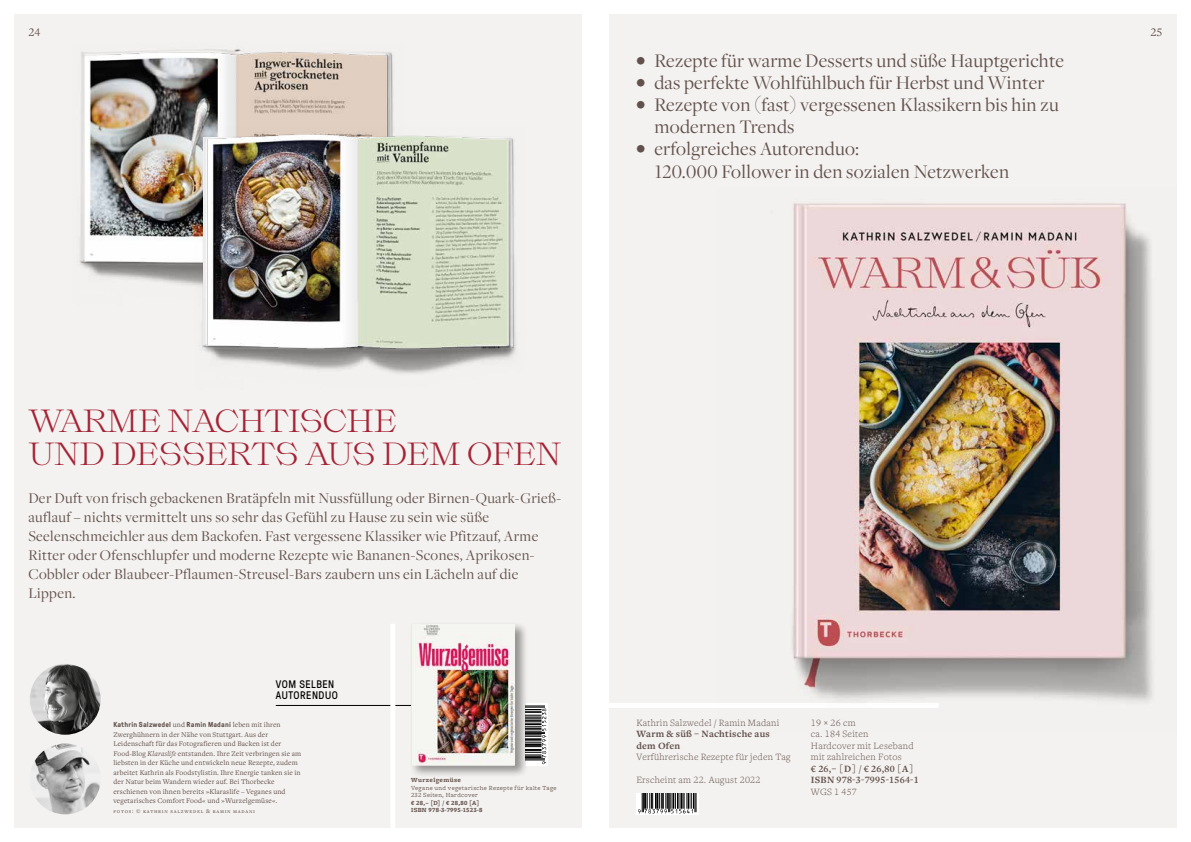
<style>
.page{position:relative;width:1191px;height:842px;background:#fff}
.page>*{position:absolute;margin:0;border:0;box-sizing:border-box;transform-origin:0 0}
.t1{font:300 32px/33px "Slack";letter-spacing:-.015em;color:#a52336}
.t2{font:20px/22px "Freight Disp Pro";letter-spacing:.015em;color:#61514c}
.t3{font:15.5px/19px "Freight Disp Pro";letter-spacing:.025em;color:#61514c}
.t4{font:12px "Freight Text Pro";color:#61514c}
.t5{font:11px/11px "GT Pressura";letter-spacing:.05em;color:#000}
.t6{font:300 10px/11.5px "Freight Text Pro";letter-spacing:.025em;color:#61514c}
.t7{font:700 10px/11.5px "Freight Text Pro";letter-spacing:.025em;color:#61514c}
.t8{font:7.5px/9.5px "Freight Text Pro";letter-spacing:.015em;color:#61514c}
.t9{font:700 7.2px "GT Pressura";letter-spacing:.025em;color:#61514c}
.t10{font:6.5px/7.5px "Freight Macro Pro";letter-spacing:.045em;color:#61514c}
.t11{font:700 6.5px/7.5px "Freight Macro Pro";letter-spacing:.045em;color:#61514c}
.t12{font:700 6.5px "Freight Micro";letter-spacing:.06em;color:#61514c}
.t13{font:6px "Freight Text Pro";letter-spacing:.125em;color:#61514c}
.s1{font-family:"Freight Text Pro";font-weight:400;font-size:7.5px}
.s2{font-style:italic}
</style>
<div class="page">
<div style="left:609px;top:14px;width:567px;height:814px;background:#f4f2f0"></div>
<div style="left:14px;top:14px;width:567px;height:814px;background:#f4f2f0"></div>
<hr style="left:276px;top:705px;width:151px;height:1px;background:#000">
<div style="left:605px;top:703px;width:333px;height:5px;background:#fff"></div>
<div style="left:390px;top:624px;width:5px;height:208px;background:#fff"></div>
<div style="left:636px;top:793px;width:63px;height:21px;background:#fff"></div>
<svg style="left:638px;top:793px;width:59px;height:20px"></svg>
<img style="left:76px;top:46px;width:319px;height:230px">
<img style="left:194px;top:126px;width:291px;height:247px">
<img style="left:194px;top:130px;width:322px;height:230px">
<img style="left:30px;top:743px;width:71px;height:71px;border-radius:35px">
<img style="left:30px;top:664px;width:71px;height:71px;border-radius:35px">
<img style="left:792px;top:203px;width:360px;height:498px">
<div style="left:409px;top:621px;width:119px;height:157px;background:#000;opacity:.4"></div>
<img style="left:411px;top:624px;width:104px;height:142px">
<svg style="left:526px;top:703px;width:21px;height:63px"></svg>
<svg style="left:526px;top:706px;width:20px;height:58px"></svg>
<h3 class="t4" style="left:28px;top:24px;width:13px">24</h3>
<h3 class="t4" style="left:1150px;top:24px;width:13px">25</h3>
<h2 class="t2" style="left:636px;top:49px;width:429px">• Rezepte für warme Desserts und süße Hauptgerichte</h2>
<h2 class="t2" style="left:636px;top:71px;width:410px">• das perfekte Wohlfühlbuch für Herbst und Winter</h2>
<h2 class="t2" style="left:654px;top:93px;width:406px;text-indent:-18px">• Rezepte von (fast) vergessenen Klassikern bis hin zu modernen Trends</h2>
<h2 class="t2" style="left:654px;top:137px;width:356px;text-indent:-18px">• erfolgreiches Autorenduo:<br>120.000 Follower in den sozialen Netzwerken</h2>
<h1 class="t1" style="left:28px;top:404px;width:534px">WARME NACHTISCHE<br>UND DESSERTS AUS DEM OFEN</h1>
<p class="t3" style="left:28px;top:488px;width:534px">Der Duft von frisch gebackenen Bratäpfeln mit Nussfüllung oder Birnen-Quark-Grieß&shy;auflauf – nichts vermittelt uns so sehr das Gefühl zu Hause zu sein wie süße Seelenschmeichler aus dem Backofen. Fast vergessene Klassiker wie Pfitzauf, Arme Ritter oder Ofenschlupfer und moderne Rezepte wie Bananen-Scones, Aprikosen-Cobbler oder Blaubeer-Pflaumen-Streusel-Bars zaubern uns ein Lächeln auf die Lippen.</p>
<h3 class="t5" style="left:276px;top:678px;width:64px">VOM SELBEN<br>AUTORENDUO</h3>
<p class="t9" style="left:113px;top:720px;width:169px">Kathrin Salzwedel <span class="s1">und</span> Ramin Madani <span class="s1">leben mit ihren</span></p>
<p class="t8" style="left:113px;top:729px;width:189px">Zwerghühnern in der Nähe von Stuttgart. Aus der Leidenschaft für das Fotografieren und Backen ist der Food-Blog <span class="s2">Klaraslife</span> entstanden. Ihre Zeit verbringen sie am liebsten in der Küche und entwickeln neue Rezepte, zudem arbeitet Kathrin als Foodstylistin. Ihre Energie tanken sie in der Natur beim Wandern wieder auf. Bei Thorbecke erschienen von ihnen bereits »Klaraslife – Veganes und vegetarisches Comfort Food« und »Wurzelgemüse«.</p>
<p class="t13" style="left:113px;top:807px;width:69px">fotos: © Kathrin Salzw</p>
<p class="t13" style="left:189px;top:807px;width:67px">edel &amp; Ramin Madani</p>
<p class="t12" style="left:411px;top:776px;width:51px">Wurzelgemüse</p>
<p class="t10" style="left:411px;top:784px;width:147px">Vegane und vegetarische Rezepte für kalte Tage<br>232 Seiten, Hardcover</p>
<p class="t11" style="left:411px;top:799px;width:73px">€ 28,– [D] / € 28,80 [A]<br>ISBN 978-3-7995-1523-8</p>
<h3 class="t6" style="left:636px;top:717px;width:144px">Kathrin Salzwedel / Ramin Madani</h3>
<h3 class="t7" style="left:636px;top:728px;width:135px">Warm &amp; süß – Nachtische aus dem Ofen</h3>
<h3 class="t6" style="left:636px;top:751px;width:156px">Verführerische Rezepte für jeden Tag</h3>
<h3 class="t6" style="left:636px;top:774px;width:126px">Erscheint am 22. August 2022</h3>
<h3 class="t6" style="left:811px;top:717px;width:104px">19 × 26 cm<br>ca. 184 Seiten<br>Hardcover mit Leseband mit zahlreichen Fotos</h3>
<h3 class="t7" style="left:811px;top:763px;width:109px">€ 26,– [D] / € 26,80 [A]<br>ISBN 978-3-7995-1564-1</h3>
<h3 class="t6" style="left:811px;top:786px;width:48px">WGS 1 457</h3>
</div>
